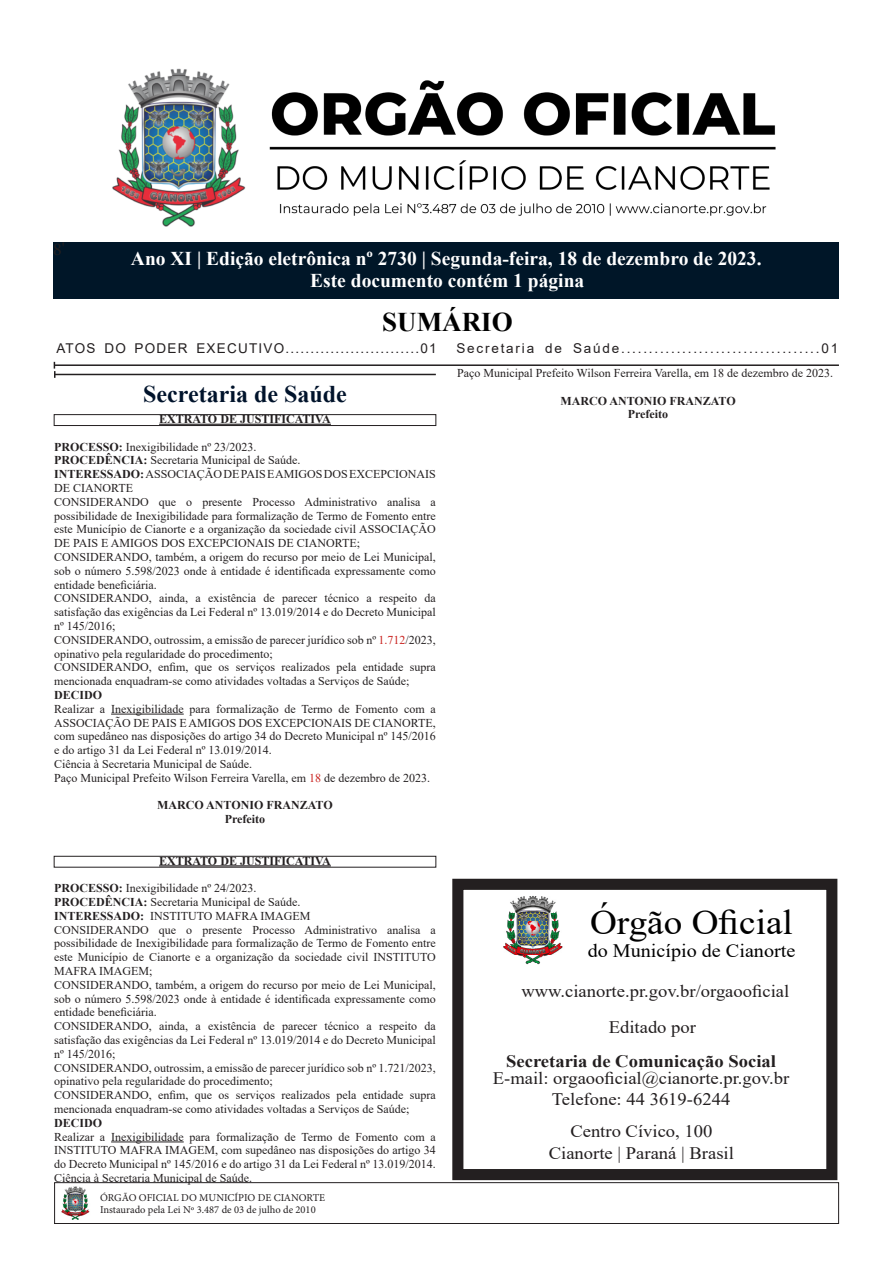
<style>
.page{position:relative;width:893px;height:1263px;background:#fff}
.page>*{position:absolute;margin:0;border:0;box-sizing:border-box;transform-origin:0 0}
.t1{font:35.1px "Times New Roman";color:#000;scale:1.06 1}
.t2{font:700 27px "Times New Roman";color:#000}
.t3{font:700 24px "Times New Roman";color:#00132b}
.t4{font:700 19.5px "Times New Roman";color:#fff}
.t5{font:19.05px "Times New Roman";color:#000;scale:1.06 1}
.t6{font:18px "Minion Pro";color:#231f20}
.t7{font:17.55px/21px "Times New Roman";color:#231f20;text-align:center;scale:1.06 1}
.t8{font:700 17.55px "Times New Roman";color:#231f20;scale:1.06 1}
.t9{font:13.5px "Arial";letter-spacing:.135em;color:#231f20}
.t10{font:13.5px "Arial";letter-spacing:.095em;color:#231f20}
.LO-normal{font:12px/13.8px "Times New Roman";color:#231f20;text-align:justify}
.LO-normal-2{font:700 12px "Times New Roman";color:#231f20}
.t11{font:10.5px/12.6px "Minion Pro";color:#231f20}
.s1{font-weight:700}
.s2{color:#c9211e}
</style>
<div class="page">
<div style="left:54px;top:1182px;width:785px;height:42px;border:1px solid #231f20"></div>
<img style="left:61px;top:1186px;width:29px;height:34px">
<div style="left:53px;top:242px;width:785px;height:57px;background:#001628"></div>
<hr style="left:54px;top:364px;width:785px;height:2px;background:#231f20">
<img style="left:112px;top:68px;width:664px;height:159px">
<hr style="left:55px;top:374px;width:381px;height:1px;background:#231f20">
<svg style="left:54px;top:362px;width:2px;height:16px"></svg>
<div style="left:54px;top:414px;width:382px;height:12px;border:1px solid #231f20"></div>
<hr style="left:159px;top:424px;width:172px;height:1px;background:#231f20">
<hr style="left:111px;top:714px;width:73px;height:1px;background:#231f20">
<div style="left:54px;top:856px;width:382px;height:11px;border:1px solid #231f20"></div>
<hr style="left:159px;top:865px;width:172px;height:1px;background:#231f20">
<hr style="left:111px;top:1142px;width:73px;height:1px;background:#231f20">
<div style="left:452px;top:879px;width:385px;height:301px;border:11px solid #231f20"></div>
<img style="left:503px;top:896px;width:60px;height:69px">
<p class="t6" style="left:53px;top:238px;width:13px">8'</p>
<p class="t4" style="left:131px;top:245px;width:632px">Ano XI | Edição eletrônica nº 2730 | Segunda-feira, 18 de dezembro de 2023.</p>
<p class="t2" style="left:382px;top:302px;width:132px">SUMÁRIO</p>
<p class="t4" style="left:310px;top:266px;width:276px">Este documento contém 1 página</p>
<p class="t10" style="left:56px;top:339px;width:382px">ATOS DO PODER EXECUTIVO...........................01</p>
<p class="t9" style="left:456px;top:339px;width:383px">Secretaria de Saúde....................................01</p>
<p class="t3" style="left:143px;top:377px;width:205px">Secretaria de Saúde</p>
<p class="LO-normal-2" style="left:159px;top:410px;width:173px">EXTRATO DE JUSTIFICATIVA</p>
<p class="LO-normal" style="left:54px;top:439px;width:204px"><span class="s1">PROCESSO:</span> Inexigibilidade nº 23/2023.</p>
<p class="LO-normal" style="left:54px;top:453px;width:248px"><span class="s1">PROCEDÊNCIA:</span> Secretaria Municipal de Saúde.</p>
<p class="LO-normal" style="left:54px;top:467px;width:383px"><span class="s1">INTERESSADO:</span> ASSOCIAÇÃO DE PAIS E AMIGOS DOS EXCEPCIONAIS<br>DE CIANORTE</p>
<p class="LO-normal" style="left:54px;top:494px;width:383px">CONSIDERANDO que o presente Processo Administrativo analisa a possibilidade de Inexigibilidade para formalização de Termo de Fomento entre este Município de Cianorte e a organização da sociedade civil ASSOCIAÇÃO DE PAIS E AMIGOS DOS EXCEPCIONAIS DE CIANORTE;</p>
<p class="LO-normal" style="left:54px;top:550px;width:383px">CONSIDERANDO, também, a origem do recurso por meio de Lei Municipal, sob o número 5.598/2023 onde à entidade é identificada expressamente como entidade beneficiária.</p>
<p class="LO-normal" style="left:54px;top:591px;width:383px">CONSIDERANDO, ainda, a existência de parecer técnico a respeito da satisfação das exigências da Lei Federal nº 13.019/2014 e do Decreto Municipal nº 145/2016;</p>
<p class="LO-normal" style="left:54px;top:632px;width:383px">CONSIDERANDO, outrossim, a emissão de parecer jurídico sob nº <span class="s2">1.712</span>/2023, opinativo pela regularidade do procedimento;</p>
<p class="LO-normal" style="left:54px;top:660px;width:383px">CONSIDERANDO, enfim, que os serviços realizados pela entidade supra mencionada enquadram-se como atividades voltadas a Serviços de Saúde;</p>
<p class="LO-normal-2" style="left:54px;top:686px;width:50px">DECIDO</p>
<p class="LO-normal" style="left:54px;top:701px;width:383px">Realizar a Inexigibilidade para formalização de Termo de Fomento com a ASSOCIAÇÃO DE PAIS E AMIGOS DOS EXCEPCIONAIS DE CIANORTE, com supedâneo nas disposições do artigo 34 do Decreto Municipal nº 145/2016 e do artigo 31 da Lei Federal nº 13.019/2014.</p>
<p class="LO-normal" style="left:54px;top:757px;width:199px">Ciência à Secretaria Municipal de Saúde.</p>
<p class="LO-normal" style="left:54px;top:770px;width:377px">Paço Municipal Prefeito Wilson Ferreira Varella, em <span class="s2">18</span> de dezembro de 2023.</p>
<p class="LO-normal-2" style="left:157px;top:797px;width:177px">MARCO ANTONIO FRANZATO</p>
<p class="LO-normal-2" style="left:225px;top:810px;width:42px">Prefeito</p>
<p class="LO-normal-2" style="left:159px;top:852px;width:173px">EXTRATO DE JUSTIFICATIVA</p>
<p class="LO-normal" style="left:54px;top:881px;width:204px"><span class="s1">PROCESSO:</span> Inexigibilidade nº 24/2023.</p>
<p class="LO-normal" style="left:54px;top:895px;width:248px"><span class="s1">PROCEDÊNCIA:</span> Secretaria Municipal de Saúde.</p>
<p class="LO-normal" style="left:54px;top:908px;width:258px"><span class="s1">INTERESSADO:</span> INSTITUTO MAFRA IMAGEM</p>
<p class="LO-normal" style="left:54px;top:922px;width:383px">CONSIDERANDO que o presente Processo Administrativo analisa a possibilidade de Inexigibilidade para formalização de Termo de Fomento entre este Município de Cianorte e a organização da sociedade civil INSTITUTO MAFRA IMAGEM;</p>
<p class="LO-normal" style="left:54px;top:977px;width:383px">CONSIDERANDO, também, a origem do recurso por meio de Lei Municipal, sob o número 5.598/2023 onde à entidade é identificada expressamente como entidade beneficiária.</p>
<p class="LO-normal" style="left:54px;top:1019px;width:383px">CONSIDERANDO, ainda, a existência de parecer técnico a respeito da satisfação das exigências da Lei Federal nº 13.019/2014 e do Decreto Municipal nº 145/2016;</p>
<p class="LO-normal" style="left:54px;top:1060px;width:383px">CONSIDERANDO, outrossim, a emissão de parecer jurídico sob nº 1.721/2023, opinativo pela regularidade do procedimento;</p>
<p class="LO-normal" style="left:54px;top:1088px;width:383px">CONSIDERANDO, enfim, que os serviços realizados pela entidade supra mencionada enquadram-se como atividades voltadas a Serviços de Saúde;</p>
<p class="LO-normal-2" style="left:54px;top:1114px;width:50px">DECIDO</p>
<p class="LO-normal" style="left:54px;top:1129px;width:383px">Realizar a Inexigibilidade para formalização de Termo de Fomento com a INSTITUTO MAFRA IMAGEM, com supedâneo nas disposições do artigo 34 do Decreto Municipal nº 145/2016 e do artigo 31 da Lei Federal nº 13.019/2014.</p>
<p class="LO-normal" style="left:54px;top:1171px;width:199px">Ciência à Secretaria Municipal de Saúde.</p>
<p class="LO-normal" style="left:457px;top:366px;width:377px">Paço Municipal Prefeito Wilson Ferreira Varella, em 18 de dezembro de 2023.</p>
<p class="LO-normal-2" style="left:560px;top:392px;width:177px">MARCO ANTONIO FRANZATO</p>
<p class="LO-normal-2" style="left:628px;top:406px;width:42px">Prefeito</p>
<p class="t1" style="left:590px;top:897px;width:193px">Órgão Oficial</p>
<p class="t5" style="left:588px;top:937px;width:197px">do Município de Cianorte</p>
<p class="t7" style="left:521px;top:980px;width:254px">www.cianorte.pr.gov.br/orgaooficial</p>
<p class="t7" style="left:609px;top:1016px;width:84px">Editado por</p>
<p class="t8" style="left:506px;top:1048px;width:256px">Secretaria de Comunicação Social</p>
<p class="t7" style="left:493px;top:1067px;width:281px">E-mail: orgaooficial@cianorte.pr.gov.br<br>Telefone: 44 3619-6244</p>
<p class="t7" style="left:570px;top:1120px;width:136px">Centro Cívico, 100</p>
<p class="t7" style="left:549px;top:1141px;width:176px">Cianorte | Paraná | Brasil</p>
<p class="t11" style="left:100px;top:1191px;width:227px">ÓRGÃO OFICIAL DO MUNICÍPIO DE CIANORTE<br>Instaurado pela Lei Nº 3.487 de 03 de julho de 2010</p>
</div>
